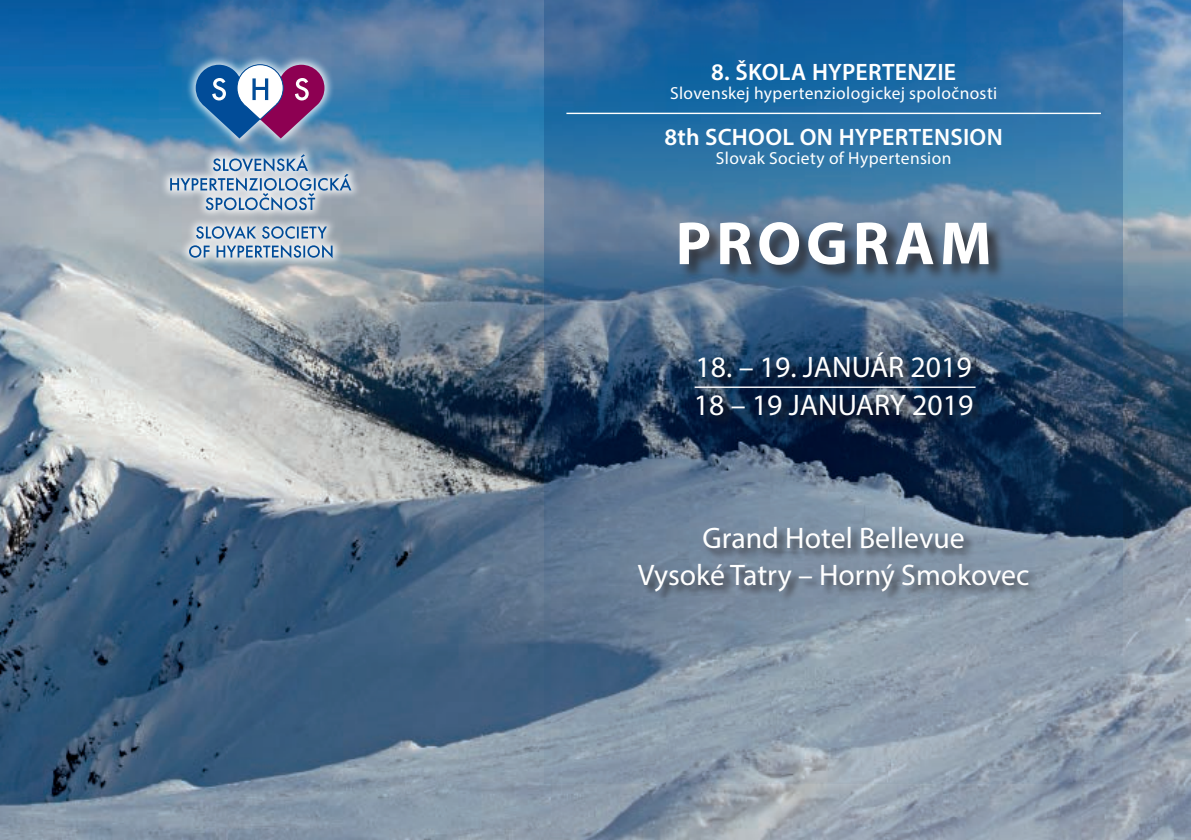
<style>
.page{position:relative;width:1191px;height:840px;background:#fff}
.page>*{position:absolute;margin:0;border:0;box-sizing:border-box;transform-origin:0 0}
.t1{font:700 61.4px "Myriad Pro";letter-spacing:.08em;color:#fff}
.t2{font:29.8px/36.6px "Myriad Pro";color:#fff;text-align:center}
.t3{font:600 23.8px "Myriad Pro";letter-spacing:.015em;color:#fff}
.t4{font:17.4px "Myriad Pro";letter-spacing:.02em;color:#fff}
</style>
<div class="page">
<img style="left:0;top:0;width:1191px;height:839px">
<svg style="left:544px;top:0;width:579px;height:782px;background:#4f7394"></svg>
<div style="left:160px;top:54px;width:201px;height:214px;background:#fff;opacity:.8"></div>
<svg style="left:170px;top:154px;width:181px;height:56px;background:#a2b6ca"></svg>
<svg style="left:196px;top:64px;width:128px;height:74px"></svg>
<svg style="left:189px;top:226px;width:143px;height:32px;background:#a6bbd0"></svg>
<hr style="left:566px;top:113px;width:535px;height:1px;background:#fff">
<div style="left:679px;top:222px;width:327px;height:60px;background:#231f20;opacity:.8"></div>
<div style="left:638px;top:525px;width:402px;height:76px;background:#231f20;opacity:.75"></div>
<div style="left:696px;top:351px;width:287px;height:76px;background:#231f20;opacity:.75"></div>
<hr style="left:694px;top:386px;width:281px;height:1px;background:#fff">
<p class="t3" style="left:711px;top:57px;width:246px">8. ŠKOLA HYPERTENZIE</p>
<p class="t4" style="left:670px;top:83px;width:328px">Slovenskej hypertenziologickej spoločnosti</p>
<p class="t3" style="left:664px;top:122px;width:340px">8th SCHOOL ON HYPERTENSION</p>
<p class="t4" style="left:716px;top:147px;width:237px">Slovak Society of Hypertension</p>
<h1 class="t1" style="left:675px;top:203px;width:317px">PROGRAM</h1>
<p class="t2" style="left:694px;top:346px;width:281px;line-height:39px;text-align:left">18. – 19. JANUÁR 2019<br>18 – 19 JANUARY 2019</p>
<p class="t2" style="left:637px;top:519px;width:393px">Grand Hotel Bellevue<br>Vysoké Tatry – Horný Smokovec</p>
</div>
